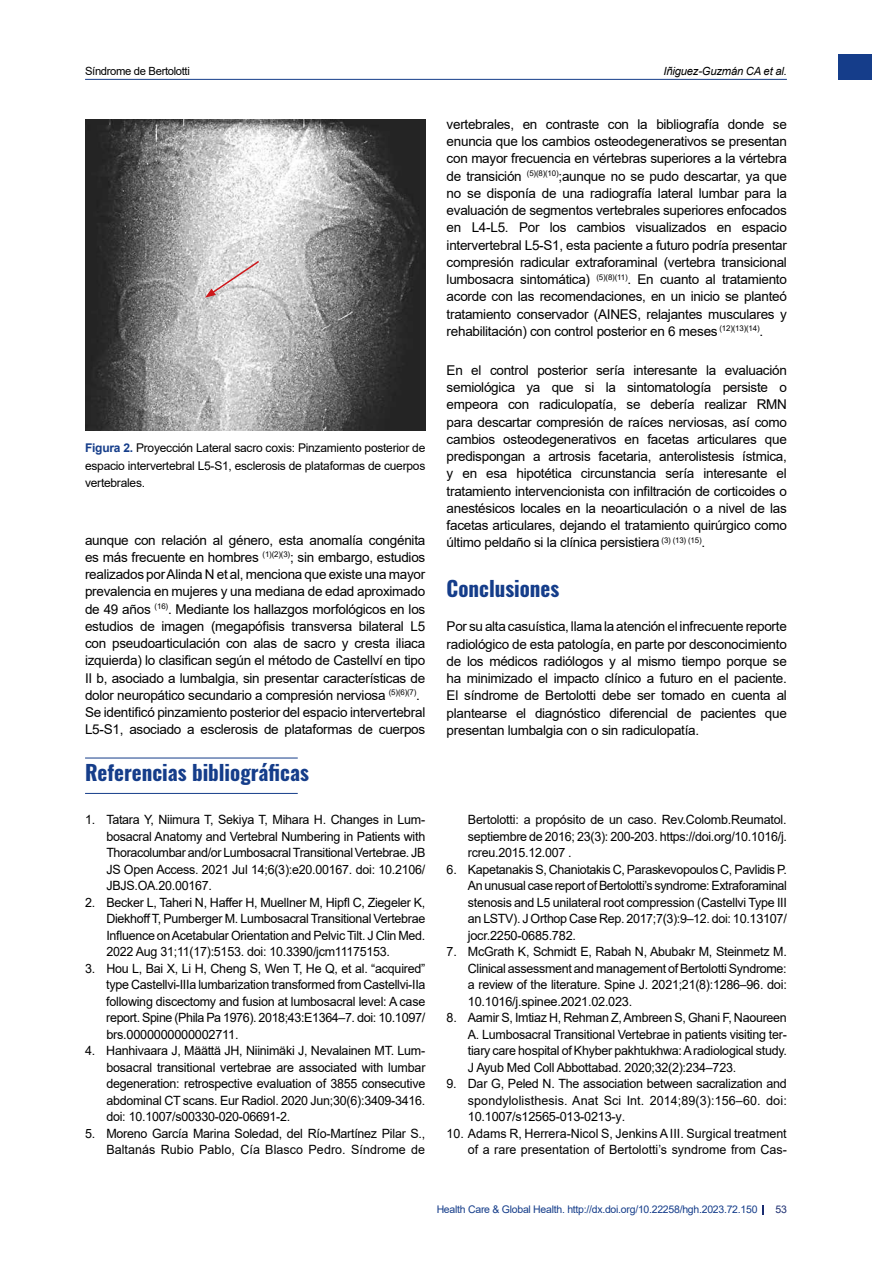
<style>
.page{position:relative;width:872px;height:1263px;background:#fff}
.page>*{position:absolute;margin:0;border:0;box-sizing:border-box;transform-origin:0 0}
.t1{font:700 21px "Oswald";color:#153d8a}
.t2{font:13.5px/17.2px "Arial";letter-spacing:-.02em;color:#000;text-align:justify}
.t3{font:12.75px/16.5px "Arial";letter-spacing:-.02em;color:#000;text-align:justify}
.t4{font:12.75px/16.5px "Arial";color:#000;text-align:right}
.t5{font:12px/17.2px "Arial";letter-spacing:-.02em;color:#000;text-align:justify}
.t6{font:italic 11.25px "Arial";letter-spacing:-.02em;color:#000}
.t7{font:11.25px "Arial";letter-spacing:-.03em;color:#000}
.t8{font:10.5px "Arial";letter-spacing:-.025em;color:#153d8a}
.t9{font:10.5px "Arial";color:#1b2d70}
.s1{font-weight:700;color:#153d8a}
</style>
<div class="page">
<div style="left:838px;top:54px;width:34px;height:26px;background:#153d8a"></div>
<hr style="left:85px;top:79px;width:702px;height:1px;background:#153d8a">
<img style="left:85px;top:119px;width:340px;height:311px">
<hr style="left:85px;top:793px;width:213px;height:1px;background:#153d8a">
<hr style="left:85px;top:758px;width:213px;height:1px;background:#153d8a">
<svg style="left:205px;top:259px;width:56px;height:39px"></svg>
<p class="t7" style="left:85px;top:63px;width:106px">Síndrome de Bertolotti</p>
<p class="t6" style="left:663px;top:64px;width:125px">Iñiguez-Guzmán CA et al.</p>
<p class="t5" style="left:85px;top:439px;width:342px"><span class="s1">Figura 2.</span> Proyección Lateral sacro coxis: Pinzamiento posterior de espacio intervertebral L5-S1, esclerosis de plataformas de cuerpos vertebrales.</p>
<p class="t2" style="left:85px;top:531px;width:342px;text-align:left">aunque con relación al género, esta anomalía congénita es más frecuente en hombres <sup>(1)(2)(3)</sup>; sin embargo, estudios realizados por Alinda N et al, menciona que existe una mayor prevalencia en mujeres y una mediana de edad aproximado de 49 años <sup>(16)</sup>. Mediante los hallazgos morfológicos en los estudios de imagen (megapófisis transversa bilateral L5 con pseudoarticulación con alas de sacro y cresta iliaca izquierda) lo clasifican según el método de Castellví en tipo II b, asociado a lumbalgia, sin presentar características de dolor neuropático secundario a compresión nerviosa <sup>(5)(6)(7)</sup>.<br>Se identificó pinzamiento posterior del espacio intervertebral L5-S1, asociado a esclerosis de plataformas de cuerpos</p>
<h1 class="t1" style="left:85px;top:757px;width:225px">Referencias bibliográficas</h1>
<p class="t3" style="left:106px;top:811px;width:321px;text-indent:-21px">1. Tatara Y, Niimura T, Sekiya T, Mihara H. Changes in Lum&shy;bosacral Anatomy and Vertebral Numbering in Patients with Thoracolumbar and/or Lumbosacral Transitional Vertebrae. JB JS Open Access. 2021 Jul 14;6(3):e20.00167. doi: 10.2106/ JBJS.OA.20.00167.</p>
<p class="t3" style="left:106px;top:894px;width:320px;text-indent:-21px">2. Becker L, Taheri N, Haffer H, Muellner M, Hipfl C, Ziegeler K, DiekhoffT, Pumberger M. Lumbosacral Transitional Vertebrae Influence onAcetabular Orientation and Pelvic Tilt. J Clin Med.<br>2022 Aug 31;11(17):5153. doi: 10.3390/jcm11175153.</p>
<p class="t3" style="left:106px;top:960px;width:321px;text-indent:-21px">3. Hou L, Bai X, Li H, Cheng S, Wen T, He Q, et al. “acquired” type Castellvi-IIIa lumbarization transformed from Castellvi-IIa following discectomy and fusion at lumbosacral level: A case report. Spine (Phila Pa 1976). 2018;43:E1364–7. doi: 10.1097/ brs.0000000000002711.</p>
<p class="t3" style="left:106px;top:1042px;width:321px;text-indent:-21px">4. Hanhivaara J, Määttä JH, Niinimäki J, Nevalainen MT. Lum&shy;bosacral transitional vertebrae are associated with lumbar degeneration: retrospective evaluation of 3855 consecutive abdominal CT scans. Eur Radiol. 2020 Jun;30(6):3409-3416. doi: 10.1007/s00330-020-06691-2.</p>
<p class="t3" style="left:85px;top:1125px;width:342px;text-align:right">5. Moreno García Marina Soledad, del Río-Martínez Pilar S.,<br>Baltanás Rubio Pablo, Cía Blasco Pedro. Síndrome de</p>
<p class="t2" style="left:446px;top:115px;width:342px">vertebrales, en contraste con la bibliografía donde se enuncia que los cambios osteodegenerativos se presentan con mayor frecuencia en vértebras superiores a la vértebra de transición <sup>(5)(8)(10)</sup>;aunque no se pudo descartar, ya que no se disponía de una radiografía lateral lumbar para la evaluación de segmentos vertebrales superiores enfocados en L4-L5. Por los cambios visualizados en espacio intervertebral L5-S1, esta paciente a futuro podría presentar compresión radicular extraforaminal (vertebra transicional lumbosacra sintomática) <sup>(5)(8)(11)</sup>. En cuanto al tratamiento acorde con las recomendaciones, en un inicio se planteó tratamiento conservador (AINES, relajantes musculares y rehabilitación) con control posterior en 6 meses <sup>(12)(13)(14)</sup>.</p>
<p class="t2" style="left:446px;top:361px;width:342px">En el control posterior sería interesante la evaluación semiológica ya que si la sintomatología persiste o empeora con radiculopatía, se debería realizar RMN para descartar compresión de raíces nerviosas, así como cambios osteodegenerativos en facetas articulares que predispongan a artrosis facetaria, anterolistesis ístmica, y en esa hipotética circunstancia sería interesante el tratamiento intervencionista con infiltración de corticoides o anestésicos locales en la neoarticulación o a nivel de las facetas articulares, dejando el tratamiento quirúrgico como último peldaño si la clínica persistiera <sup>(3)</sup> <sup>(13)</sup> <sup>(15)</sup>.</p>
<h1 class="t1" style="left:446px;top:574px;width:114px">Conclusiones</h1>
<p class="t2" style="left:446px;top:618px;width:342px">Por su alta casuística, llama la atención el infrecuente reporte radiológico de esta patología, en parte por desconocimiento de los médicos radiólogos y al mismo tiempo porque se ha minimizado el impacto clínico a futuro en el paciente.<br>El síndrome de Bertolotti debe ser tomado en cuenta al plantearse el diagnóstico diferencial de pacientes que presentan lumbalgia con o sin radiculopatía.</p>
<p class="t3" style="left:468px;top:811px;width:320px">Bertolotti: a propósito de un caso. Rev.Colomb.Reumatol. septiembre de 2016; 23(3): 200-203. https://doi.org/10.1016/j. rcreu.2015.12.007 .</p>
<p class="t3" style="left:468px;top:861px;width:320px;text-indent:-21px">6. Kapetanakis S, Chaniotakis C, Paraskevopoulos C, Pavlidis P.<br>An unusual case report of Bertolotti’s syndrome: Extraforaminal stenosis and L5 unilateral root compression (Castellvi Type III an LSTV). J Orthop Case Rep. 2017;7(3):9–12. doi: 10.13107/ jocr.2250-0685.782.</p>
<p class="t3" style="left:468px;top:943px;width:320px;text-indent:-21px">7. McGrath K, Schmidt E, Rabah N, Abubakr M, Steinmetz M.<br>Clinical assessment and management of Bertolotti Syndrome: a review of the literature. Spine J. 2021;21(8):1286–96. doi:<br>10.1016/j.spinee.2021.02.023.</p>
<p class="t3" style="left:468px;top:1009px;width:320px;text-indent:-21px">8. Aamir S, Imtiaz H, Rehman Z, Ambreen S, Ghani F, Naoureen A. Lumbosacral Transitional Vertebrae in patients visiting ter&shy;tiary care hospital of Khyber pakhtukhwa: A radiological study.<br>J Ayub Med Coll Abbottabad. 2020;32(2):234–723.</p>
<p class="t3" style="left:468px;top:1075px;width:320px;text-indent:-21px">9. Dar G, Peled N. The association between sacralization and spondylolisthesis. Anat Sci Int. 2014;89(3):156–60. doi:<br>10.1007/s12565-013-0213-y.</p>
<p class="t4" style="left:446px;top:1125px;width:342px">10. Adams R, Herrera-Nicol S, Jenkins A III. Surgical treatment of a rare presentation of Bertolotti’s syndrome from Cas-</p>
<p class="t8" style="left:436px;top:1202px;width:322px">Health Care &amp; Global Health. http://dx.doi.org/10.22258/hgh.2023.72.150</p>
<p class="t9" style="left:775px;top:1202px;width:13px">53</p>
</div>
